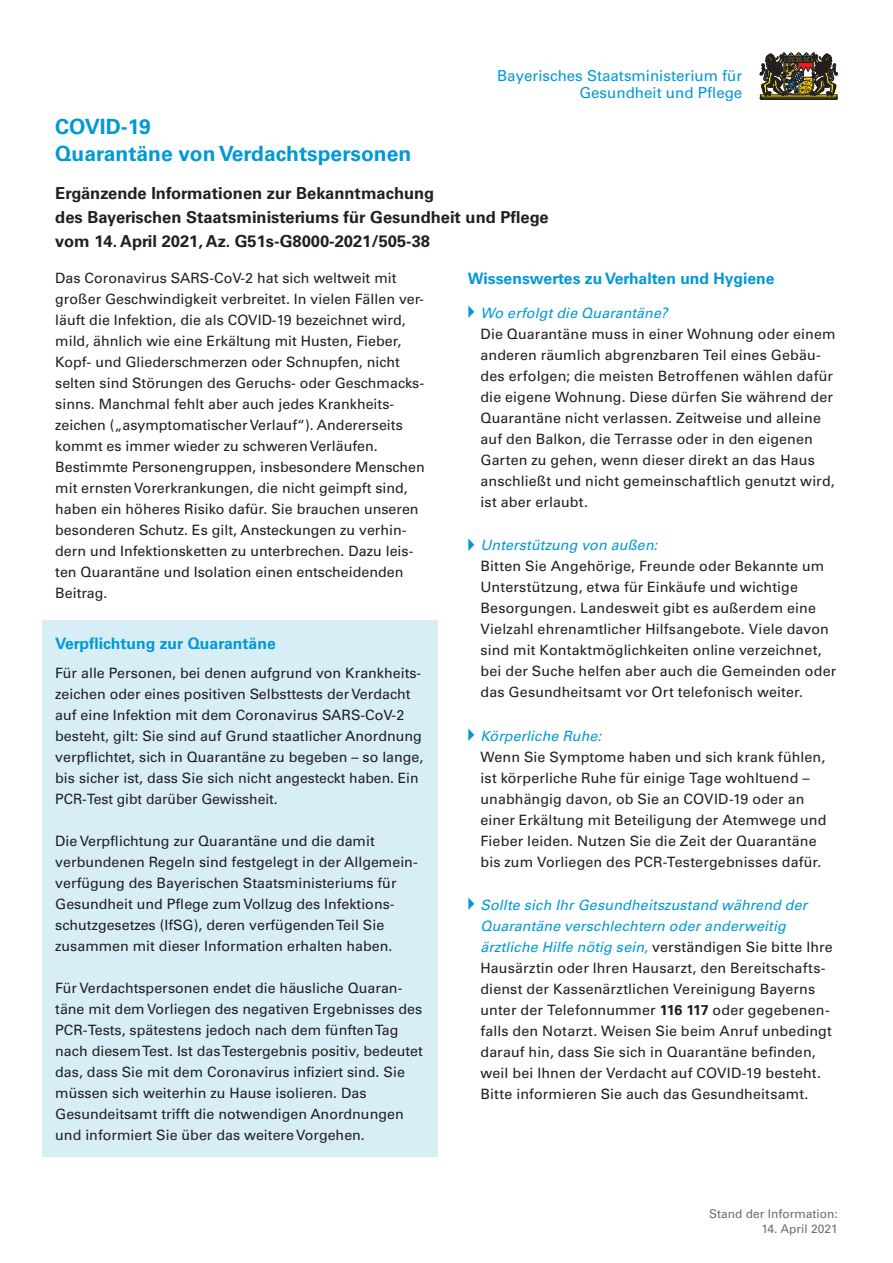
<style>
.page{position:relative;width:893px;height:1263px;background:#fff}
.page>*{position:absolute;margin:0;border:0;box-sizing:border-box;transform-origin:0 0}
.Head1{font:700 21px "Univers LT Pro 65";color:#0099d5}
.Head2{font:700 16.5px/24px "Univers LT Pro 65";color:#231f20}
.Head3{font:700 15.75px "Univers LT Pro 65";color:#0099d5}
.t1{font:15.15px/16.8px "Univers LT Pro 55 Roman";color:#0099d5;text-align:right}
.t2{font:14.25px/21px "Univers LT Std";letter-spacing:.01em;color:#231f20}
.Fließtext{font:14.25px/21px "Univers LT Pro 55 Roman";color:#231f20}
.Fließtext_Abstand_da{font:14.25px/21px "Univers LT Pro 55 Roman";color:#231f20}
.t3{font:12px "Univers LT Pro 55 Roman";color:#6c6d70}
.s1{font-family:"Univers LT Pro 55";font-style:italic;color:#0099d5}
.s2{font-weight:700}
</style>
<div class="page">
<div style="left:43px;top:621px;width:395px;height:536px;background:#d8eef7"></div>
<svg style="left:760px;top:53px;width:78px;height:47px;background:#655c47"></svg>
<h1 class="Head1" style="left:55px;top:114px;width:97px">COVID-19</h1>
<h1 class="Head1" style="left:55px;top:141px;width:357px">Quarantäne von Verdachtspersonen</h1>
<p class="t1" style="left:497px;top:67px;width:247px">Bayerisches Staatsministerium für<br>Gesundheit und Pflege</p>
<h2 class="Head2" style="left:55px;top:181px;width:495px">Ergänzende Informationen zur Bekanntmachung<br>des Bayerischen Staatsministeriums für Gesundheit und Pflege vom 14. April 2021, Az. G51s-G8000-2021/505-38</h2>
<p class="Fließtext" style="left:55px;top:267px;width:371px">Das Coronavirus SARS-CoV-2 hat sich weltweit mit großer Geschwindigkeit verbreitet. In vielen Fällen ver&shy;läuft die Infektion, die als COVID-19 bezeichnet wird, mild, ähnlich wie eine Erkältung mit Husten, Fieber, Kopf- und Gliederschmerzen oder Schnupfen, nicht selten sind Störungen des Geruchs- oder Geschmacks&shy;sinns. Manchmal fehlt aber auch jedes Krankheits&shy;zeichen („asymptomatischer Verlauf“). Andererseits kommt es immer wieder zu schweren Verläufen.<br>Bestimmte Personengruppen, insbesondere Menschen mit ernsten Vorerkrankungen, die nicht geimpft sind, haben ein höheres Risiko dafür. Sie brauchen unseren besonderen Schutz. Es gilt, Ansteckungen zu verhin&shy;dern und Infektionsketten zu unterbrechen. Dazu leis&shy;ten Quarantäne und Isolation einen entscheidenden Beitrag.</p>
<h3 class="Head3" style="left:55px;top:634px;width:222px">Verpflichtung zur Quarantäne</h3>
<p class="Fließtext_Abstand_da" style="left:55px;top:663px;width:370px">Für alle Personen, bei denen aufgrund von Krankheits&shy;zeichen oder eines positiven Selbsttests der Verdacht auf eine Infektion mit dem Coronavirus SARS-CoV-2 besteht, gilt: Sie sind auf Grund staatlicher Anordnung verpflichtet, sich in Quarantäne zu begeben – so lange, bis sicher ist, dass Sie sich nicht angesteckt haben. Ein PCR-Test gibt darüber Gewissheit.</p>
<p class="Fließtext" style="left:55px;top:831px;width:364px">Die Verpflichtung zur Quarantäne und die damit verbundenen Regeln sind festgelegt in der Allgemein&shy;verfügung des Bayerischen Staatsministeriums für Gesundheit und Pflege zum Vollzug des Infektions&shy;schutzgesetzes (IfSG), deren verfügenden Teil Sie zusammen mit dieser Information erhalten haben.</p>
<p class="Fließtext" style="left:55px;top:978px;width:369px">Für Verdachtspersonen endet die häusliche Quaran&shy;täne mit dem Vorliegen des negativen Ergebnisses des PCR-Tests, spätestens jedoch nach dem fünften Tag nach diesem Test. Ist das Testergebnis positiv, bedeutet das, dass Sie mit dem Coronavirus infiziert sind. Sie müssen sich weiterhin zu Hause isolieren. Das Gesundeitsamt trifft die notwendigen Anordnungen und informiert Sie über das weitere Vorgehen.</p>
<h3 class="Head3" style="left:468px;top:269px;width:308px">Wissenswertes zu Verhalten und Hygiene</h3>
<p class="t2" style="left:480px;top:302px;width:357px"><span class="s1">Wo erfolgt die Quarantäne?<br></span>Die Quarantäne muss in einer Wohnung oder einem anderen räumlich abgrenzbaren Teil eines Gebäu&shy;des erfolgen; die meisten Betroffenen wählen dafür die eigene Wohnung. Diese dürfen Sie während der Quarantäne nicht verlassen. Zeitweise und alleine auf den Balkon, die Terrasse oder in den eigenen Garten zu gehen, wenn dieser direkt an das Haus anschließt und nicht gemeinschaftlich genutzt wird, ist aber erlaubt.</p>
<p class="t2" style="left:480px;top:535px;width:357px"><span class="s1">Unterstützung von außen:<br></span>Bitten Sie Angehörige, Freunde oder Bekannte um Unterstützung, etwa für Einkäufe und wichtige Besorgungen. Landesweit gibt es außerdem eine Vielzahl ehrenamtlicher Hilfsangebote. Viele davon sind mit Kontaktmöglichkeiten online verzeichnet, bei der Suche helfen aber auch die Gemeinden oder das Gesundheitsamt vor Ort telefonisch weiter.</p>
<p class="t2" style="left:480px;top:725px;width:347px"><span class="s1">Körperliche Ruhe:<br></span>Wenn Sie Symptome haben und sich krank fühlen, ist körperliche Ruhe für einige Tage wohltuend – unabhängig davon, ob Sie an COVID-19 oder an einer Erkältung mit Beteiligung der Atemwege und Fieber leiden. Nutzen Sie die Zeit der Quarantäne bis zum Vorliegen des PCR-Testergebnisses dafür.</p>
<p class="t2" style="left:480px;top:894px;width:354px"><span class="s1">Sollte sich Ihr Gesundheitszustand während der Quarantäne verschlechtern oder anderweitig ärztliche Hilfe nötig sein,</span> verständigen Sie bitte Ihre Hausärztin oder Ihren Hausarzt, den Bereitschafts&shy;dienst der Kassenärztlichen Vereinigung Bayerns unter der Telefonnummer <span class="s2">116 117</span> oder gegebenen&shy;falls den Notarzt. Weisen Sie beim Anruf unbedingt darauf hin, dass Sie sich in Quarantäne befinden, weil bei Ihnen der Verdacht auf COVID-19 besteht.<br>Bitte informieren Sie auch das Gesundheitsamt.</p>
<p class="t3" style="left:709px;top:1207px;width:130px">Stand der Information:</p>
<p class="t3" style="left:761px;top:1222px;width:78px">14. April 2021</p>
</div>
